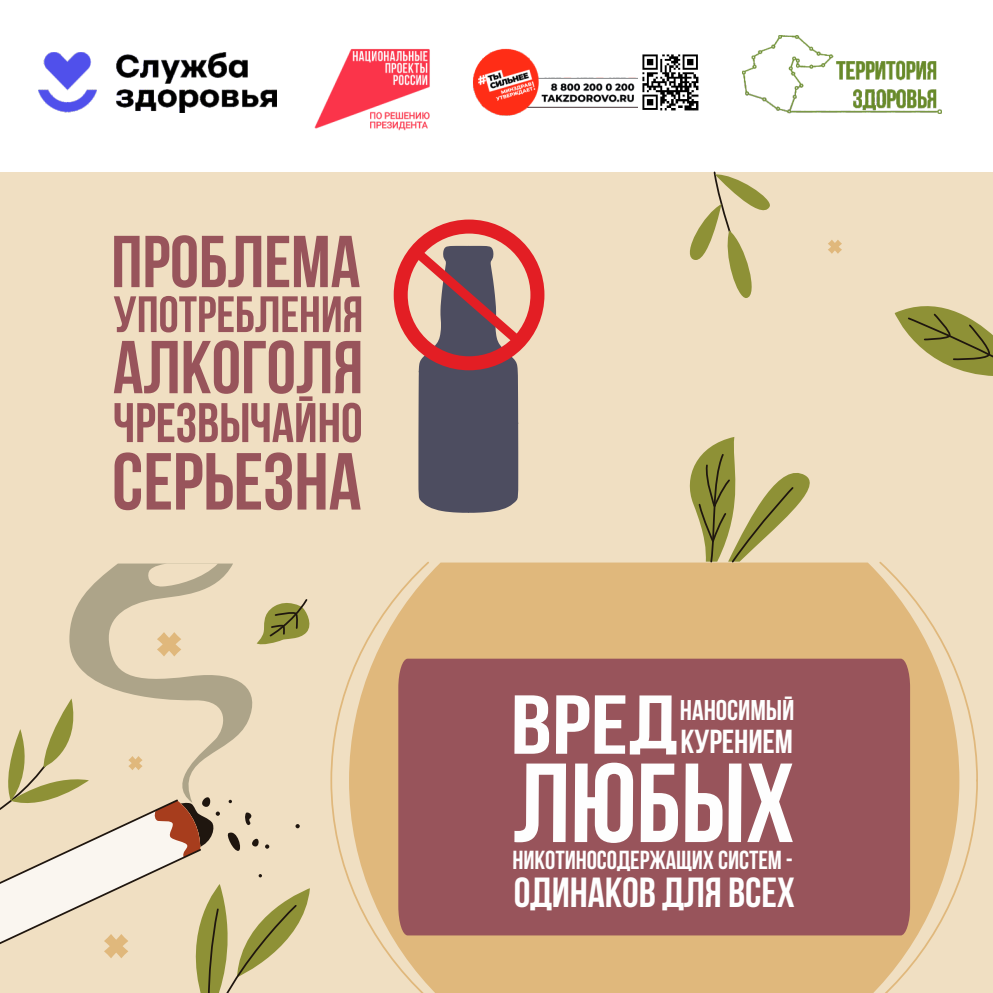
<style>
.page{position:relative;width:993px;height:993px;background:#fff}
.page>*{position:absolute;margin:0;border:0;box-sizing:border-box;transform-origin:0 0}
.t1{font:112px "Bebas Neue Cyrillic";letter-spacing:-.005em;color:#fefefe}
.t2{font:83.3px "Bebas Neue Cyrillic";color:#fefefe;scale:1.22 1}
.t3{font:80.67px "Bebas Neue Cyrillic";color:#98545b}
.t4{font:74.73px "Bebas Neue Cyrillic";color:#98545b}
.t5{font:73.33px "Bebas Neue Cyrillic";color:#98545b}
.t6{font:55.65px "Bebas Neue Cyrillic";color:#98545b}
.t7{font:50.93px "Bebas Neue Cyrillic";color:#98545b}
.t8{font:42px "Bebas Neue Cyrillic";letter-spacing:-.005em;color:#fefefe}
.t9{font:33.25px "Bebas Neue Cyrillic";letter-spacing:-.005em;color:#fefefe}
.t10{font:28.53px "Bebas Neue Cyrillic";letter-spacing:-.005em;color:#fefefe}
.t11{font:26.07px "Bebas Neue Cyrillic";letter-spacing:-.005em;color:#fefefe}
.s1{font-size:75.6px}
</style>
<div class="page">
<img style="left:742px;top:35px;width:199px;height:79px">
<img style="left:39px;top:53px;width:238px;height:59px">
<img style="left:314px;top:49px;width:116px;height:82px">
<img style="left:473px;top:48px;width:165px;height:68px">
<img style="left:642px;top:54px;width:57px;height:57px">
<div style="left:0;top:172px;width:992px;height:820px;background:#f0dfc2"></div>
<svg style="left:828px;top:240px;width:13px;height:14px"></svg>
<svg style="left:330px;top:561px;width:648px;height:431px"></svg>
<svg style="left:69px;top:563px;width:183px;height:135px"></svg>
<svg style="left:146px;top:563px;width:72px;height:24px"></svg>
<svg style="left:256px;top:599px;width:54px;height:46px"></svg>
<svg style="left:894px;top:306px;width:98px;height:70px"></svg>
<svg style="left:0;top:698px;width:310px;height:294px"></svg>
<svg style="left:682px;top:437px;width:142px;height:127px"></svg>
<svg style="left:689px;top:171px;width:81px;height:127px"></svg>
<div style="left:398px;top:658px;width:511px;height:277px;background:#98545b"></div>
<svg style="left:411px;top:246px;width:111px;height:266px"></svg>
<div style="left:393px;top:219px;width:151px;height:151px;border:14px solid #e31e24;border-radius:50%"></div>
<h3 class="t5" style="left:111px;top:232px;width:250px">Проблема</h3>
<h3 class="t7" style="left:113px;top:294px;width:251px">употребления</h3>
<h3 class="t4" style="left:113px;top:337px;width:252px">алкоголя</h3>
<h3 class="t6" style="left:114px;top:400px;width:250px">чрезвычайно</h3>
<h3 class="t3" style="left:112px;top:449px;width:251px">серьезна</h3>
<h2 class="t2" style="left:510px;top:691px;width:138px">вре<span class="s1">д</span></h2>
<p class="t10" style="left:679px;top:698px;width:116px">наносимый</p>
<h1 class="t1" style="left:513px;top:757px;width:283px">любых</h1>
<p class="t11" style="left:512px;top:849px;width:282px">никотиносодержащих систем -</p>
<p class="t9" style="left:680px;top:728px;width:114px">курением</p>
<h3 class="t8" style="left:513px;top:875px;width:283px">одинаков для всех</h3>
</div>
